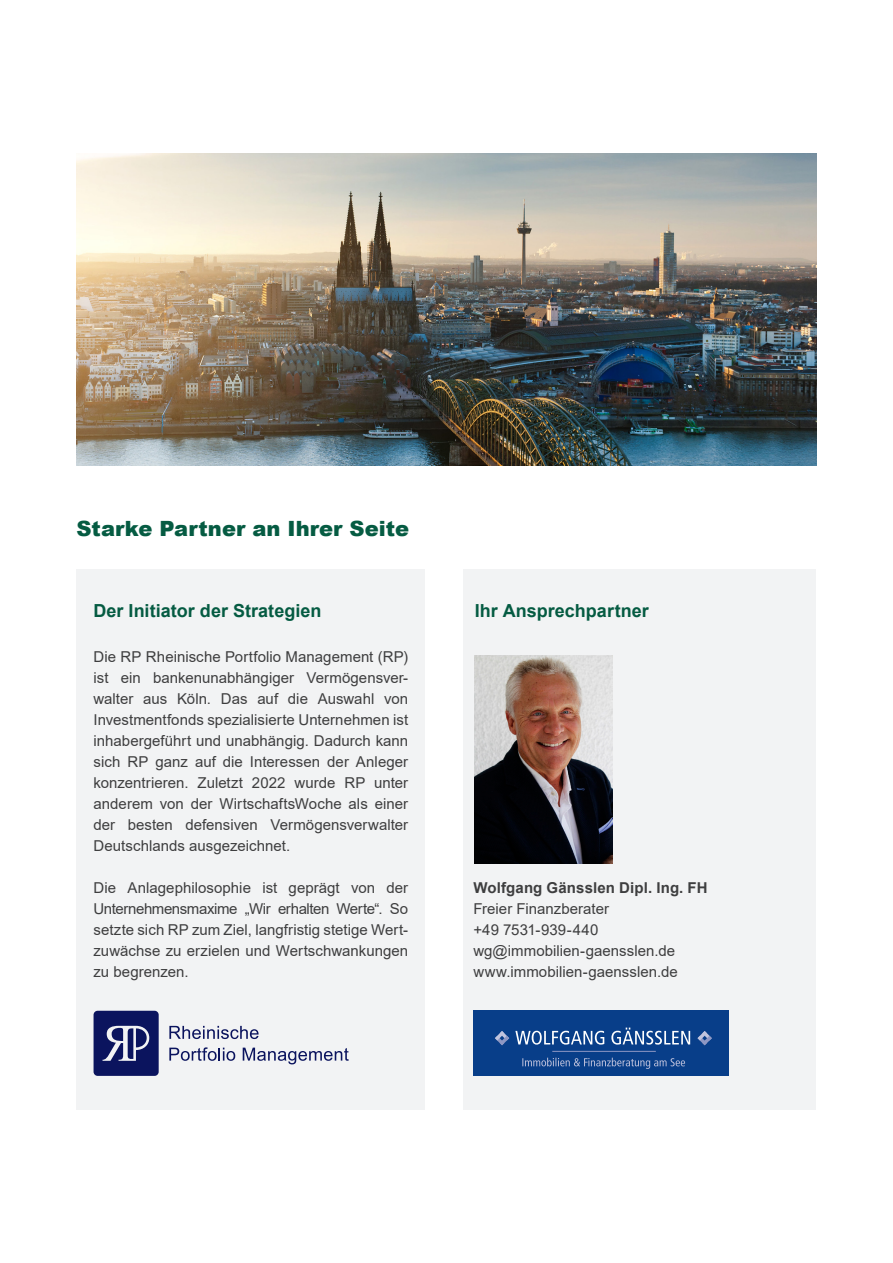
<style>
.page{position:relative;width:893px;height:1263px;background:#fff}
.page>*{position:absolute;margin:0;border:0;box-sizing:border-box;transform-origin:0 0}
.Überschrift_Normal{font:900 21px "Arial";letter-spacing:.005em;color:#055b42}
.Subtitel{font:700 18px "Arial";color:#055b42}
.Text_2_Spalten{font:15px/21px "Arial";letter-spacing:.005em;color:#3e3e3f;text-align:justify}
.Text_2_Spalten-2{font:700 15px "Arial";letter-spacing:.01em;color:#3e3e3f}
</style>
<div class="page">
<div style="left:77px;top:570px;width:348px;height:540px;background:#f2f3f4"></div>
<svg style="left:169px;top:1026px;width:90px;height:13px"></svg>
<svg style="left:169px;top:1047px;width:66px;height:14px"></svg>
<svg style="left:243px;top:1047px;width:106px;height:17px"></svg>
<svg style="left:94px;top:1011px;width:65px;height:65px;background:#2d3574"></svg>
<img style="left:77px;top:153px;width:739px;height:312px">
<div style="left:463px;top:570px;width:353px;height:540px;background:#f2f3f4"></div>
<img style="left:474px;top:655px;width:139px;height:208px">
<div style="left:473px;top:1011px;width:256px;height:65px;background:#083e89"></div>
<svg style="left:522px;top:1058px;width:163px;height:11px"></svg>
<hr style="left:552px;top:1051px;width:104px;height:1px;background:#8e97c3">
<svg style="left:495px;top:1027px;width:217px;height:19px"></svg>
<p class="Überschrift_Normal" style="left:77px;top:513px;width:334px">Starke Partner an Ihrer Seite</p>
<p class="Subtitel" style="left:94px;top:598px;width:229px">Der Initiator der Strategien</p>
<p class="Text_2_Spalten" style="left:94px;top:646px;width:316px">Die RP Rheinische Portfolio Management (RP) ist ein bankenunabhängiger Vermögensver&shy;walter aus Köln. Das auf die Auswahl von Investmentfonds spezialisierte Unternehmen ist inhabergeführt und unabhängig. Dadurch kann sich RP ganz auf die Interessen der Anleger konzentrieren. Zuletzt 2022 wurde RP unter anderem von der WirtschaftsWoche als einer der besten defensiven Vermögensverwalter Deutschlands ausgezeichnet.</p>
<p class="Text_2_Spalten" style="left:94px;top:877px;width:316px">Die Anlagephilosophie ist geprägt von der Unternehmensmaxime „Wir erhalten Werte“. So setzte sich RP zum Ziel, langfristig stetige Wert&shy;zuwächse zu erzielen und Wertschwankungen zu begrenzen.</p>
<p class="Subtitel" style="left:475px;top:598px;width:176px">Ihr Ansprechpartner</p>
<p class="Text_2_Spalten-2" style="left:473px;top:877px;width:236px">Wolfgang Gänsslen Dipl. Ing. FH</p>
<p class="Text_2_Spalten" style="left:473px;top:898px;width:137px">Freier Finanzberater</p>
<p class="Text_2_Spalten" style="left:473px;top:919px;width:126px">+49 7531-939-440</p>
<p class="Text_2_Spalten" style="left:473px;top:940px;width:203px">wg@immobilien-gaensslen.de</p>
<p class="Text_2_Spalten" style="left:473px;top:961px;width:206px">www.immobilien-gaensslen.de</p>
</div>
